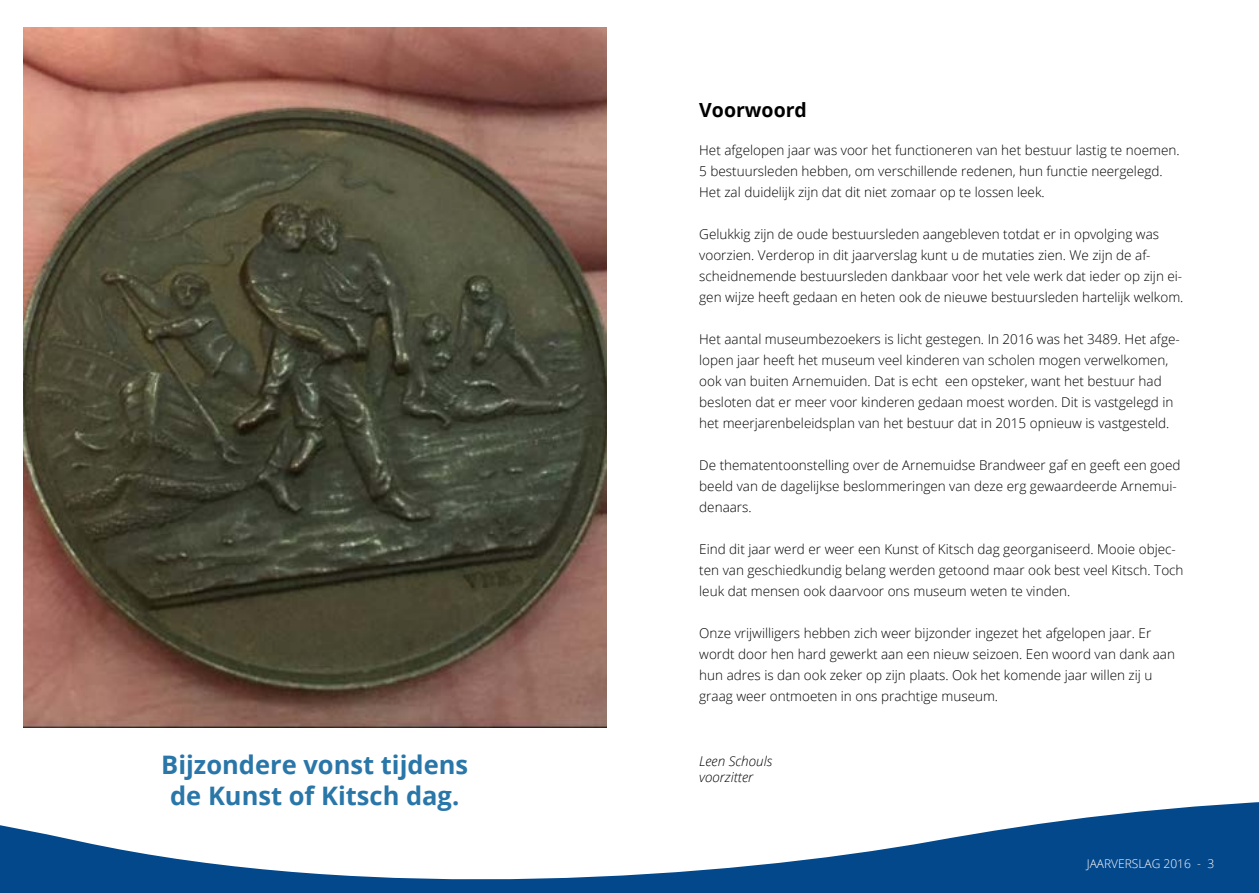
<style>
.page{position:relative;width:1259px;height:893px;background:#fff}
.page>*{position:absolute;margin:0;border:0;box-sizing:border-box;transform-origin:0 0}
.t1{font:700 25.5px "Open Sans";color:#2976a9}
.t2{font:700 19.5px "Open Sans";color:#000}
.t3{font:300 13.5px/21px "Open Sans";color:#000}
.t4{font:italic 300 13.5px "Open Sans";color:#000}
.t5{font:300 12px "Open Sans";color:#fff}
</style>
<div class="page">
<svg style="left:0;top:802px;width:1259px;height:91px"></svg>
<div style="left:0;top:759px;width:629px;height:51px;background:#fff"></div>
<img style="left:23px;top:28px;width:583px;height:699px">
<h1 class="t1" style="left:161px;top:747px;width:308px">Bijzondere vonst tijdens</h1>
<h1 class="t1" style="left:170px;top:778px;width:291px">de Kunst of Kitsch dag.</h1>
<h2 class="t2" style="left:699px;top:97px;width:109px">Voorwoord</h2>
<p class="t3" style="left:699px;top:139px;width:482px">Het afgelopen jaar was voor het functioneren van het bestuur lastig te noemen.<br>5 bestuursleden hebben, om verschillende redenen, hun functie neergelegd.<br>Het zal duidelijk zijn dat dit niet zomaar op te lossen leek.</p>
<p class="t3" style="left:699px;top:223px;width:486px">Gelukkig zijn de oude bestuursleden aangebleven totdat er in opvolging was voorzien. Verderop in dit jaarverslag kunt u de mutaties zien. We zijn de af&shy;scheidnemende bestuursleden dankbaar voor het vele werk dat ieder op zijn ei&shy;gen wijze heeft gedaan en heten ook de nieuwe bestuursleden hartelijk welkom.</p>
<p class="t3" style="left:699px;top:328px;width:482px">Het aantal museumbezoekers is licht gestegen. In 2016 was het 3489. Het afge&shy;lopen jaar heeft het museum veel kinderen van scholen mogen verwelkomen, ook van buiten Arnemuiden. Dat is echt een opsteker, want het bestuur had besloten dat er meer voor kinderen gedaan moest worden. Dit is vastgelegd in het meerjarenbeleidsplan van het bestuur dat in 2015 opnieuw is vastgesteld.</p>
<p class="t3" style="left:699px;top:454px;width:483px">De thematentoonstelling over de Arnemuidse Brandweer gaf en geeft een goed beeld van de dagelijkse beslommeringen van deze erg gewaardeerde Arnemui&shy;denaars.</p>
<p class="t3" style="left:699px;top:538px;width:486px">Eind dit jaar werd er weer een Kunst of Kitsch dag georganiseerd. Mooie objec&shy;ten van geschiedkundig belang werden getoond maar ook best veel Kitsch. Toch leuk dat mensen ook daarvoor ons museum weten te vinden.</p>
<p class="t3" style="left:699px;top:622px;width:477px">Onze vrijwilligers hebben zich weer bijzonder ingezet het afgelopen jaar. Er wordt door hen hard gewerkt aan een nieuw seizoen. Een woord van dank aan hun adres is dan ook zeker op zijn plaats. Ook het komende jaar willen zij u graag weer ontmoeten in ons prachtige museum.</p>
<p class="t4" style="left:699px;top:751px;width:75px">Leen Schouls</p>
<p class="t4" style="left:699px;top:767px;width:55px">voorzitter</p>
<p class="t5" style="left:1086px;top:855px;width:129px">JAARVERSLAG 2016 - 3</p>
</div>
